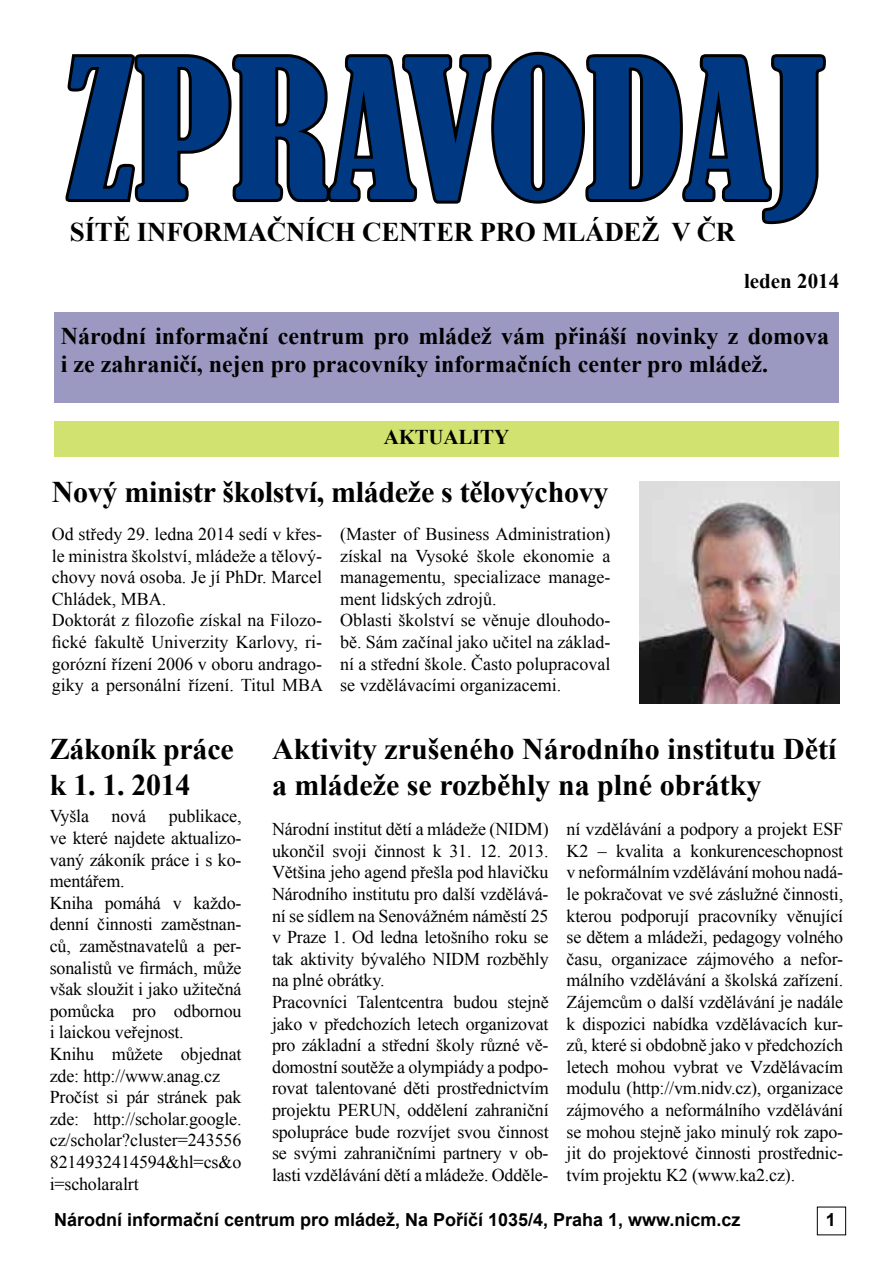
<style>
.page{position:relative;width:893px;height:1263px;background:#fff}
.page>*{position:absolute;margin:0;border:0;box-sizing:border-box;transform-origin:0 0}
.t1{font:condensed 180px "Bernard";color:#003882}
.t2{font:700 30px/36px "Times New Roman";color:#000}
.t3{font:700 27px "Times New Roman";letter-spacing:-.01em;color:#000}
.t4{font:700 24px/28.8px "Times New Roman";color:#000}
.t5{font:700 21px "Times New Roman";letter-spacing:-.01em;color:#000}
.t6{font:18px/21.6px "Times New Roman";letter-spacing:-.01em;color:#000}
.t7{font:700 18px "Arial";color:#000}
</style>
<div class="page">
<div style="left:54px;top:312px;width:785px;height:90px;background:#9b99c1"></div>
<div style="left:817px;top:1207px;width:29px;height:28px;border:1px solid #000"></div>
<svg style="left:65px;top:54px;width:64px;height:149px"></svg>
<svg style="left:129px;top:54px;width:106px;height:349px"></svg>
<svg style="left:229px;top:51px;width:597px;height:178px"></svg>
<div style="left:54px;top:421px;width:785px;height:36px;background:#d1e270"></div>
<img style="left:640px;top:482px;width:200px;height:221px">
<h1 class="t1" style="left:65px;top:25px;width:761px">ZPRAVODAJ</h1>
<h3 class="t3" style="left:70px;top:213px;width:667px">SÍTĚ INFORMAČNÍCH CENTER PRO MLÁDEŽ V ČR</h3>
<p class="t5" style="left:744px;top:267px;width:97px">leden 2014</p>
<h3 class="t4" style="left:61px;top:320px;width:770px">Národní informační centrum pro mládež vám přináší novinky z domova i ze zahraničí, nejen pro pracovníky informačních center pro mládež.</h3>
<p class="t5" style="left:384px;top:423px;width:127px">AKTUALITY</p>
<h2 class="t2" style="left:52px;top:473px;width:558px">Nový ministr školství, mládeže s tělovýchovy</h2>
<p class="t6" style="left:52px;top:523px;width:273px">Od středy 29. ledna 2014 sedí v křes&shy;le ministra školství, mládeže a tělový&shy;chovy nová osoba. Je jí PhDr. Marcel Chládek, MBA.<br>Doktorát z filozofie získal na Filozo&shy;fické fakultě Univerzity Karlovy, ri&shy;gorózní řízení 2006 v oboru andrago&shy;giky a personální řízení. Titul MBA</p>
<p class="t6" style="left:340px;top:523px;width:272px">(Master of Business Administration) získal na Vysoké škole ekonomie a managementu, specializace manage&shy;ment lidských zdrojů.<br>Oblasti školství se věnuje dlouhodo&shy;bě. Sám začínal jako učitel na základ&shy;ní a střední škole. Často polupracoval se vzdělávacími organizacemi.</p>
<h2 class="t2" style="left:50px;top:730px;width:185px">Zákoník práce k 1. 1. 2014</h2>
<p class="t6" style="left:50px;top:805px;width:193px;text-indent:119px">publikace, ve které najdete aktualizo&shy;vaný zákoník práce i s ko&shy;mentářem.<br>Kniha pomáhá v každo&shy;denní činnosti zaměstnan&shy;ců, zaměstnavatelů a per&shy;sonalistů ve firmách, může však sloužit i jako užitečná pomůcka pro odbornou i laickou veřejnost.<br>Knihu můžete objednat zde: http://www.anag.cz<br>Pročíst si pár stránek pak zde: http://scholar.google. cz/scholar?cluster=243556<br>8214932414594&amp;hl=cs&amp;o i=scholaralrt</p>
<p class="t6" style="left:50px;top:805px;width:41px">Vyšla</p>
<p class="t6" style="left:112px;top:805px;width:36px">nová</p>
<h2 class="t2" style="left:272px;top:730px;width:566px">Aktivity zrušeného Národního institutu Dětí a mládeže se rozběhly na plné obrátky</h2>
<p class="t6" style="left:272px;top:818px;width:278px">Národní institut dětí a mládeže (NIDM) ukončil svoji činnost k 31. 12. 2013.<br>Většina jeho agend přešla pod hlavičku Národního institutu pro další vzdělává&shy;ní se sídlem na Senovážném náměstí 25 v Praze 1. Od ledna letošního roku se tak aktivity bývalého NIDM rozběhly na plné obrátky.<br>Pracovníci Talentcentra budou stejně jako v předchozích letech organizovat pro základní a střední školy různé vě&shy;domostní soutěže a olympiády a podpo&shy;rovat talentované děti prostřednictvím projektu PERUN, oddělení zahraniční spolupráce bude rozvíjet svou činnost se svými zahraničními partnery v ob&shy;lasti vzdělávání dětí a mládeže. Odděle-</p>
<p class="t6" style="left:567px;top:818px;width:278px;text-align:justify">ní vzdělávání a podpory a projekt ESF K2 – kvalita a konkurenceschopnost v neformálním vzdělávání mohou nadá&shy;le pokračovat ve své záslužné činnosti, kterou podporují pracovníky věnující se dětem a mládeži, pedagogy volného času, organizace zájmového a nefor&shy;málního vzdělávání a školská zařízení.<br>Zájemcům o další vzdělávání je nadále k dispozici nabídka vzdělávacích kur&shy;zů, které si obdobně jako v předchozích letech mohou vybrat ve Vzdělávacím modulu (http://vm.nidv.cz), organizace zájmového a neformálního vzdělávání se mohou stejně jako minulý rok zapo&shy;jit do projektové činnosti prostřednic&shy;tvím projektu K2 (www.ka2.cz).</p>
<p class="t7" style="left:54px;top:1208px;width:688px">Národní informační centrum pro mládež, Na Poříčí 1035/4, Praha 1, www.nicm.cz</p>
<p class="t7" style="left:826px;top:1208px;width:12px">1</p>
</div>
